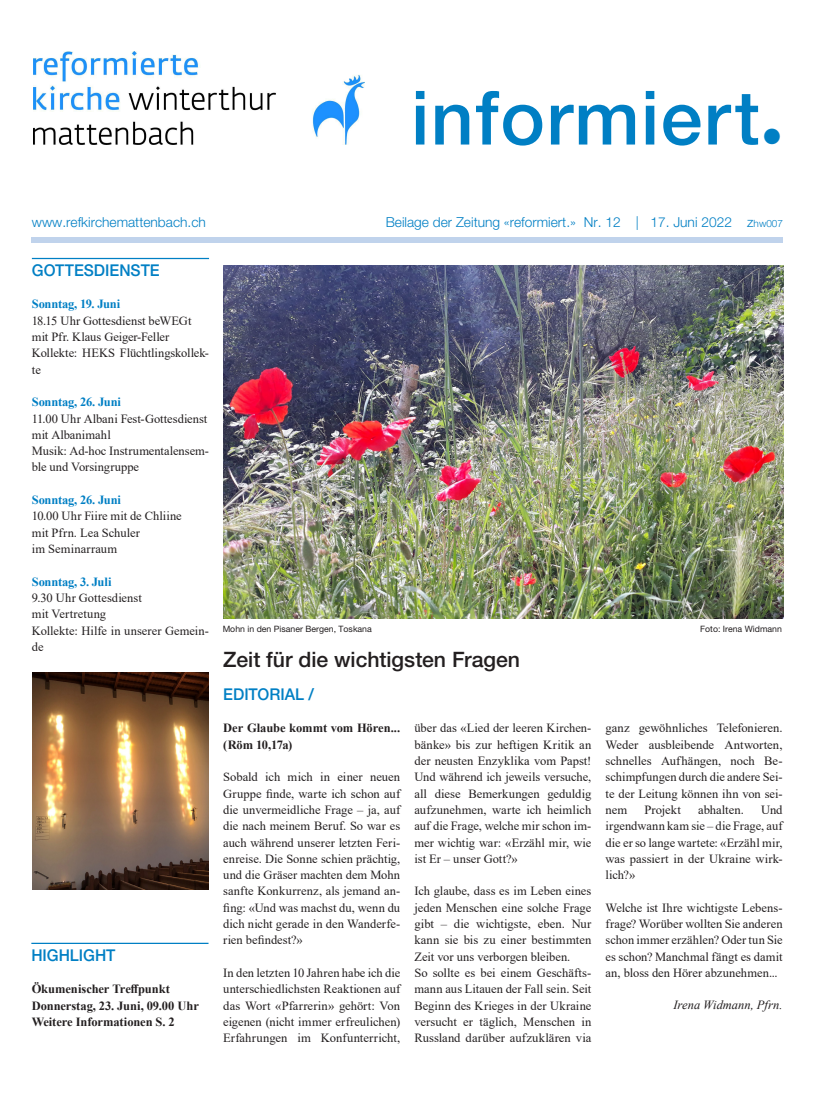
<style>
.page{position:relative;width:815px;height:1106px;background:#fff}
.page>*{position:absolute;margin:0;border:0;box-sizing:border-box;transform-origin:0 0}
.t1{font:500 75px "Helvetica Neue LT Pro";letter-spacing:.02em;color:#007fc4}
._01_Front_Hauptartik{font:500 21.25px "Helvetica Neue LT Pro";letter-spacing:-.005em;color:#231f20}
._02_Rubirkentitel_mi{font:500 16.25px "Helvetica Neue LT Pro";letter-spacing:-.005em;color:#007fc4;scale:.96 1}
._01_Front_Hauptartik-2{font:500 16.25px "Helvetica Neue LT Pro";color:#007fc4;scale:.96 1}
.t2{font:300 13.75px "Helvetica Neue LT Pro";color:#007fc4}
._04_Grundtext_Blocks{font:12.5px/16.2px "Times New Roman";letter-spacing:.005em;color:#231f20;text-align:justify}
._03_Untertitel_MITSe{font:12.5px/16.2px "Times New Roman";color:#231f20}
._03_Untertitel_MITSe-2{font:700 12.5px "Times New Roman";letter-spacing:-.005em;color:#231f20}
._03_Untertitel_MITSe-3{font:700 12.5px "Times New Roman";letter-spacing:-.01em;color:#007fc4}
._04_Grundtext_Blocks-2{font:700 12.5px/16.2px "Times New Roman";letter-spacing:-.01em;color:#231f20}
._05_Autor{font:italic 12.5px "Times New Roman";color:#231f20}
._05_Bildlegende1{font:8.75px "Helvetica Neue LT Pro";color:#231f20}
.s1{font-size:10px}
</style>
<div class="page">
<div style="left:31px;top:238px;width:752px;height:5px;background:#c0d3ec"></div>
<img style="left:33px;top:51px;width:332px;height:93px">
<hr style="left:32px;top:258px;width:177px;height:1px;background:#007fc4">
<hr style="left:31px;top:942px;width:178px;height:2px;background:#007fc4">
<img style="left:223px;top:266px;width:560px;height:352px">
<img style="left:33px;top:672px;width:176px;height:217px">
<p class="t1" style="left:411px;top:73px;width:373px">informiert<sub>•</sub></p>
<p class="t2" style="left:32px;top:213px;width:175px">www.refkirchemattenbach.ch</p>
<p class="t2" style="left:386px;top:213px;width:399px">Beilage der Zeitung «reformiert.» Nr. 12 | 17. Juni 2022 z<span class="s1">hw007</span></p>
<p class="_02_Rubirkentitel_mi" style="left:32px;top:260px;width:135px">GOTTESDIENSTE</p>
<p class="_03_Untertitel_MITSe-3" style="left:32px;top:295px;width:90px">Sonntag, 19. Juni</p>
<p class="_03_Untertitel_MITSe" style="left:32px;top:312px;width:161px">18.15 Uhr Gottesdienst beWEGt</p>
<p class="_03_Untertitel_MITSe" style="left:32px;top:328px;width:139px">mit Pfr. Klaus Geiger-Feller</p>
<p class="_03_Untertitel_MITSe" style="left:32px;top:344px;width:179px">Kollekte: HEKS Flüchtlingskollek&shy;te</p>
<p class="_03_Untertitel_MITSe-3" style="left:32px;top:393px;width:91px">Sonntag, 26. Juni</p>
<p class="_03_Untertitel_MITSe" style="left:32px;top:410px;width:177px">11.00 Uhr Albani Fest-Gottesdienst</p>
<p class="_03_Untertitel_MITSe" style="left:32px;top:426px;width:80px">mit Albanimahl</p>
<p class="_03_Untertitel_MITSe" style="left:32px;top:442px;width:179px">Musik: Ad-hoc Instrumentalensem&shy;ble und Vorsingruppe</p>
<p class="_03_Untertitel_MITSe-3" style="left:32px;top:491px;width:91px">Sonntag, 26. Juni</p>
<p class="_03_Untertitel_MITSe" style="left:32px;top:507px;width:151px">10.00 Uhr Fiire mit de Chliine</p>
<p class="_04_Grundtext_Blocks" style="left:32px;top:524px;width:109px">mit Pfrn. Lea Schuler</p>
<p class="_04_Grundtext_Blocks" style="left:32px;top:540px;width:87px">im Seminarraum</p>
<p class="_03_Untertitel_MITSe-3" style="left:32px;top:572px;width:81px">Sonntag, 3. Juli</p>
<p class="_04_Grundtext_Blocks" style="left:32px;top:589px;width:112px">9.30 Uhr Gottesdienst</p>
<p class="_04_Grundtext_Blocks" style="left:32px;top:605px;width:76px">mit Vertretung</p>
<p class="_04_Grundtext_Blocks" style="left:32px;top:622px;width:179px">Kollekte: Hilfe in unserer Gemein&shy;de</p>
<p class="_02_Rubirkentitel_mi" style="left:31px;top:945px;width:89px">HIGHLIGHT</p>
<p class="_03_Untertitel_MITSe-2" style="left:32px;top:980px;width:140px">Ökumenischer Treffpunkt</p>
<p class="_03_Untertitel_MITSe-2" style="left:32px;top:996px;width:169px">Donnerstag, 23. Juni, 09.00 Uhr</p>
<p class="_03_Untertitel_MITSe-2" style="left:32px;top:1012px;width:145px">Weitere Informationen S. 2</p>
<p class="_05_Bildlegende1" style="left:223px;top:624px;width:151px">Mohn in den Pisaner Bergen, Toskana</p>
<p class="_05_Bildlegende1" style="left:700px;top:624px;width:83px">Foto: Irena Widmann</p>
<p class="_01_Front_Hauptartik" style="left:223px;top:647px;width:298px">Zeit für die wichtigsten Fragen</p>
<p class="_01_Front_Hauptartik-2" style="left:223px;top:684px;width:96px">EDITORIAL /</p>
<p class="_04_Grundtext_Blocks-2" style="left:223px;top:719px;width:178px">Der Glaube kommt vom Hören... (Röm 10,17a)</p>
<p class="_04_Grundtext_Blocks" style="left:223px;top:768px;width:178px">Sobald ich mich in einer neuen Gruppe finde, warte ich schon auf die unvermeidliche Frage – ja, auf die nach meinem Beruf. So war es auch während unserer letzten Feri&shy;enreise. Die Sonne schien prächtig, und die Gräser machten dem Mohn sanfte Konkurrenz, als jemand an&shy;fing: «Und was machst du, wenn du dich nicht gerade in den Wanderfe&shy;rien befindest?»</p>
<p class="_04_Grundtext_Blocks" style="left:223px;top:964px;width:179px">In den letzten 10 Jahren habe ich die unterschiedlichsten Reaktionen auf das Wort «Pfarrerin» gehört: Von eigenen (nicht immer erfreulichen)<br>Erfahrungen im Konfunterricht,</p>
<p class="_04_Grundtext_Blocks" style="left:414px;top:719px;width:178px">über das «Lied der leeren Kirchen&shy;bänke» bis zur heftigen Kritik an der neusten Enzyklika vom Papst!<br>Und während ich jeweils versuche, all diese Bemerkungen geduldig aufzunehmen, warte ich heimlich auf die Frage, welche mir schon im&shy;mer wichtig war: «Erzähl mir, wie ist Er – unser Gott?»</p>
<p class="_04_Grundtext_Blocks" style="left:414px;top:882px;width:178px">Ich glaube, dass es im Leben eines jeden Menschen eine solche Frage gibt – die wichtigste, eben. Nur kann sie bis zu einer bestimmten Zeit vor uns verborgen bleiben.</p>
<p class="_04_Grundtext_Blocks" style="left:414px;top:964px;width:178px">So sollte es bei einem Geschäfts&shy;mann aus Litauen der Fall sein. Seit Beginn des Krieges in der Ukraine versucht er täglich, Menschen in Russland darüber aufzuklären via</p>
<p class="_04_Grundtext_Blocks" style="left:606px;top:719px;width:178px">ganz gewöhnliches Telefonieren.<br>Weder ausbleibende Antworten, schnelles Aufhängen, noch Be&shy;schimpfungen durch die andere Sei&shy;te der Leitung können ihn von sei&shy;nem</p>
<p class="_04_Grundtext_Blocks" style="left:644px;top:801px;width:38px">Projekt</p>
<p class="_04_Grundtext_Blocks" style="left:698px;top:801px;width:47px">abhalten.</p>
<p class="_04_Grundtext_Blocks" style="left:606px;top:801px;width:178px;text-indent:156px">Und irgendwann kam sie – die Frage, auf die er so lange wartete: «Erzähl mir, was passiert in der Ukraine wirk&shy;lich?»</p>
<p class="_04_Grundtext_Blocks" style="left:606px;top:899px;width:179px">Welche ist Ihre wichtigste Lebens&shy;frage? Worüber wollten Sie anderen schon immer erzählen? Oder tun Sie es schon? Manchmal fängt es damit an, bloss den Hörer abzunehmen...</p>
<p class="_05_Autor" style="left:673px;top:996px;width:111px">Irena Widmann, Pfrn.</p>
</div>
